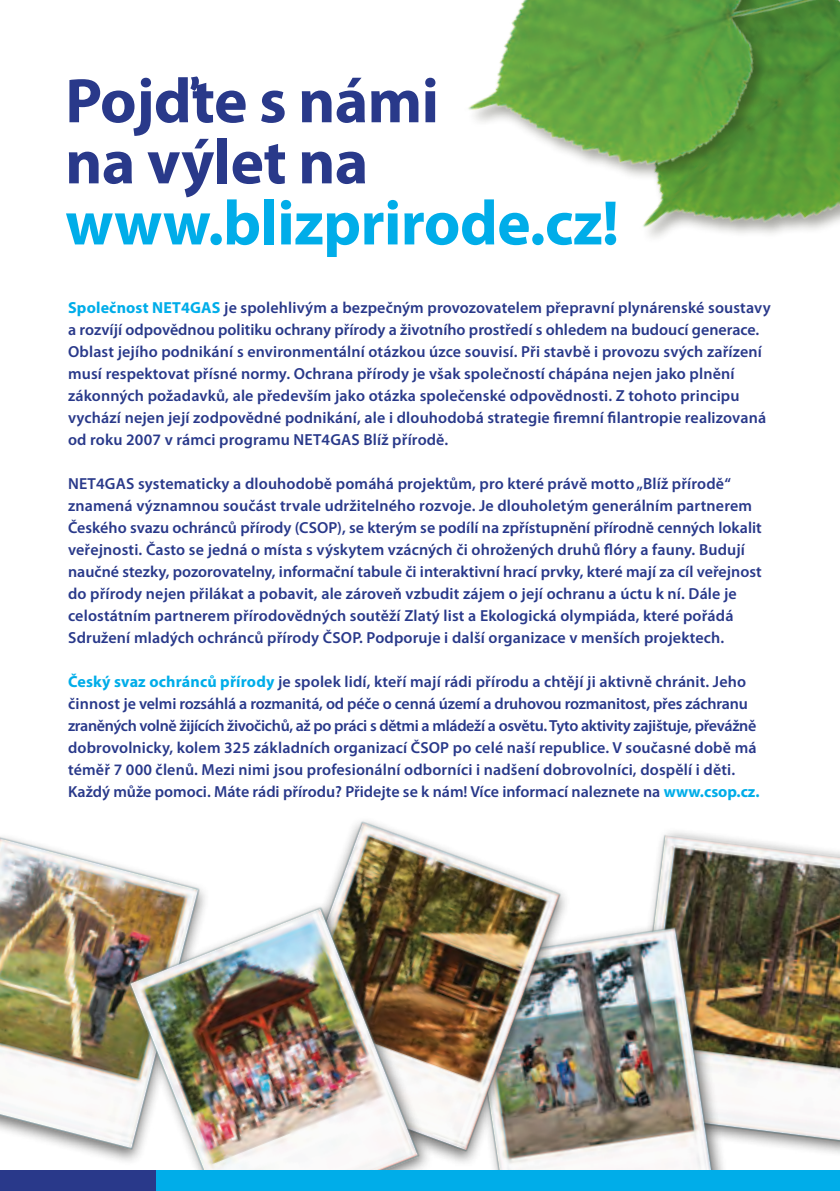
<style>
.page{position:relative;width:840px;height:1191px;background:#fff}
.page>*{position:absolute;margin:0;border:0;box-sizing:border-box;transform-origin:0 0}
.t1{font:700 63.4px/61px "Myriad Pro";letter-spacing:-.01em;color:#29398a}
.t2{font:700 63.4px "Myriad Pro";letter-spacing:-.01em;color:#00ade9}
.t3{font:600 16px/22px "Myriad Pro";letter-spacing:.01em;color:#29398a}
.s1{font-weight:700;color:#00ade9}
</style>
<div class="page">
<img style="left:651px;top:831px;width:188px;height:319px">
<div style="left:459px;top:920px;width:270px;height:271px;background:#1c1c1b;opacity:.6"></div>
<img style="left:459px;top:919px;width:258px;height:251px">
<img style="left:0;top:836px;width:205px;height:323px">
<img style="left:328px;top:821px;width:243px;height:341px">
<img style="left:119px;top:897px;width:310px;height:273px">
<img style="left:468px;top:0;width:371px;height:227px">
<div style="left:2px;top:1170px;width:837px;height:21px;background:#00ade9"></div>
<div style="left:0;top:1170px;width:155px;height:21px;background:#29398a"></div>
<h1 class="t1" style="left:65px;top:68px;width:375px">Pojďte s námi na výlet na</h1>
<h1 class="t2" style="left:65px;top:182px;width:555px">www.blizprirode.cz!</h1>
<p class="t3" style="left:68px;top:296px;width:703px"><span class="s1">Společnost NET4GAS</span> je spolehlivým a bezpečným provozovatelem přepravní plynárenské soustavy a rozvíjí odpovědnou politiku ochrany přírody a životního prostředí s ohledem na budoucí generace.<br>Oblast jejího podnikání s environmentální otázkou úzce souvisí. Při stavbě i provozu svých zařízení musí respektovat přísné normy. Ochrana přírody je však společností chápána nejen jako plnění zákonných požadavků, ale především jako otázka společenské odpovědnosti. Z tohoto principu vychází nejen její zodpovědné podnikání, ale i dlouhodobá strategie firemní filantropie realizovaná od roku 2007 v rámci programu NET4GAS Blíž přírodě.</p>
<p class="t3" style="left:68px;top:472px;width:694px">NET4GAS systematicky a dlouhodobě pomáhá projektům, pro které právě motto „Blíž přírodě“ znamená významnou součást trvale udržitelného rozvoje. Je dlouholetým generálním partnerem Českého svazu ochránců přírody (CSOP), se kterým se podílí na zpřístupnění přírodně cenných lokalit veřejnosti. Často se jedná o místa s výskytem vzácných či ohrožených druhů flóry a fauny. Budují naučné stezky, pozorovatelny, informační tabule či interaktivní hrací prvky, které mají za cíl veřejnost do přírody nejen přilákat a pobavit, ale zároveň vzbudit zájem o její ochranu a úctu k ní. Dále je celostátním partnerem přírodovědných soutěží Zlatý list a Ekologická olympiáda, které pořádá Sdružení mladých ochránců přírody ČSOP. Podporuje i další organizace v menších projektech.</p>
<p class="t3" style="left:68px;top:670px;width:692px"><span class="s1">Český svaz ochránců přírody</span> je spolek lidí, kteří mají rádi přírodu a chtějí ji aktivně chránit. Jeho činnost je velmi rozsáhlá a rozmanitá, od péče o cenná území a druhovou rozmanitost, přes záchranu zraněných volně žijících živočichů, až po práci s dětmi a mládeží a osvětu. Tyto aktivity zajištuje, převážně dobrovolnicky, kolem 325 základních organizací ČSOP po celé naší republice. V současné době má téměř 7 000 členů. Mezi nimi jsou profesionální odborníci i nadšení dobrovolníci, dospělí i děti.<br>Každý může pomoci. Máte rádi přírodu? Přidejte se k nám! Více informací naleznete na <span class="s1">www.csop.cz.</span></p>
</div>
